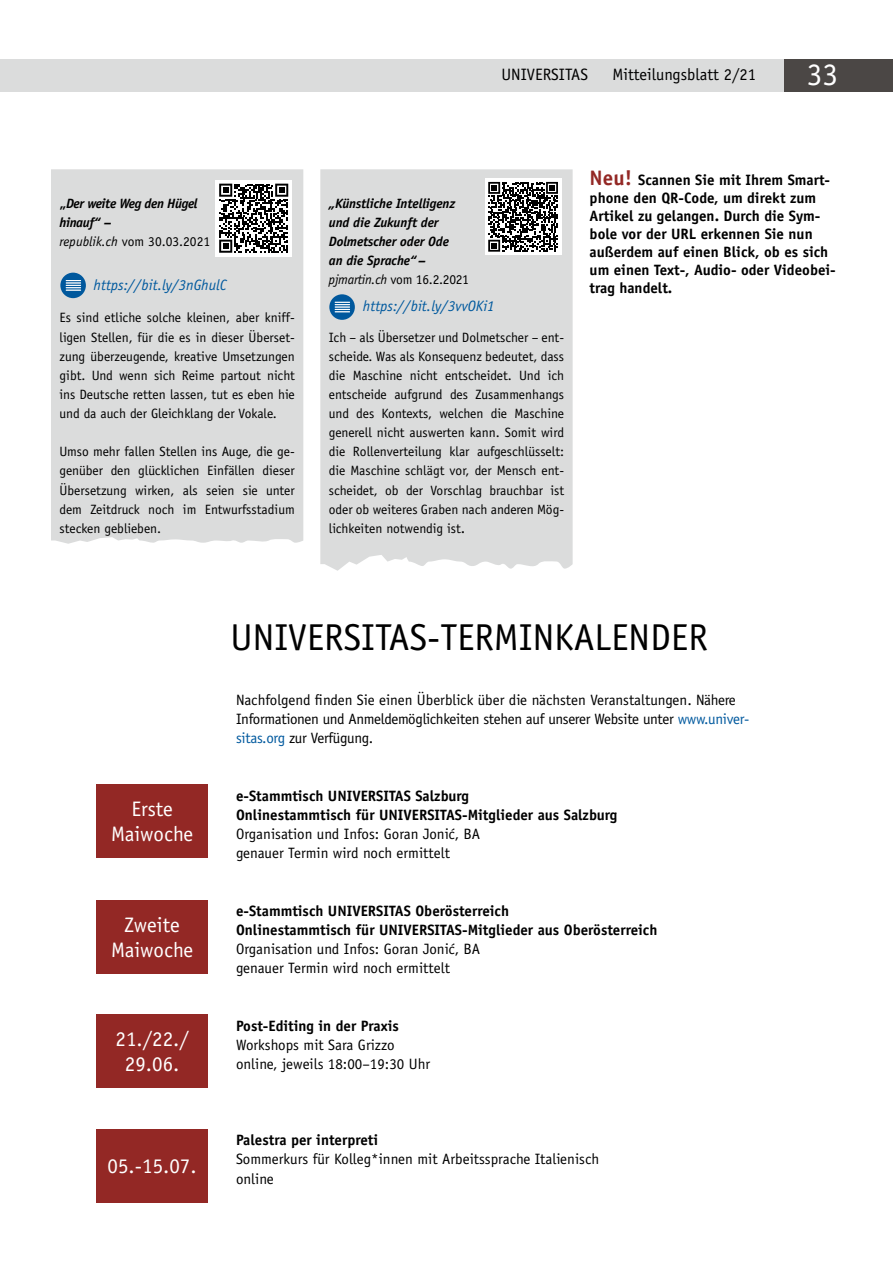
<style>
.page{position:relative;width:893px;height:1263px;background:#fff}
.page>*{position:absolute;margin:0;border:0;box-sizing:border-box;transform-origin:0 0}
.t1{font:37.5px "Officina Sans Std";color:#000}
.t2{font:31.5px "Officina Serif Std";color:#fff}
.t3{font:21px/25.2px "Officina Sans Std";color:#fff;text-align:center}
.t4{font:16.5px "Officina Sans Std";color:#000}
.t5{font:700 15px/18px "Officina Sans Std";color:#000}
.t6{font:15px/19.2px "Officina Sans Std";color:#000}
.t7{font:15px/19.2px "Officina Sans Std";letter-spacing:-.02em;color:#000}
.t8{font:italic 15px "Officina Sans Std";color:#00599e}
.t9{font:13.5px/19.2px "Officina Sans Std";color:#000;text-align:justify}
.t10{font:italic 700 13.5px/19.2px "Officina Sans Std";letter-spacing:-.01em;color:#000}
.t11{font:italic 700 13.5px/19.2px "Officina Sans Std";letter-spacing:-.03em;color:#000}
.s1{font-style:normal}
.s2{font-weight:400}
.s3{font-weight:400;font-style:normal}
.s4{font-size:15px}
.s5{font-size:21px;color:#932825}
.s6{color:#00599e}
</style>
<div class="page">
<div style="left:0;top:59px;width:893px;height:33px;background:#dbdcdc"></div>
<div style="left:784px;top:59px;width:109px;height:33px;background:#4b4745"></div>
<div style="left:96px;top:785px;width:112px;height:73px;background:#932825"></div>
<div style="left:96px;top:900px;width:112px;height:73px;background:#932825"></div>
<div style="left:96px;top:1014px;width:112px;height:73px;background:#932825"></div>
<div style="left:96px;top:1129px;width:112px;height:73px;background:#932825"></div>
<div style="left:51px;top:169px;width:252px;height:375px;background:#dbdcdc"></div>
<div style="left:320px;top:169px;width:253px;height:402px;background:#dbdcdc"></div>
<div style="left:215px;top:180px;width:77px;height:76px;background:#fff"></div>
<svg style="left:219px;top:184px;width:69px;height:69px"></svg>
<div style="left:485px;top:179px;width:76px;height:76px;background:#fff"></div>
<svg style="left:488px;top:182px;width:70px;height:70px"></svg>
<div style="left:60px;top:273px;width:26px;height:25px;background:#00589d;border-radius:50%"></div>
<svg style="left:66px;top:280px;width:15px;height:11px"></svg>
<svg style="left:329px;top:294px;width:26px;height:26px"></svg>
<svg style="left:335px;top:302px;width:15px;height:11px"></svg>
<p class="t4" style="left:501px;top:65px;width:88px">UNIVERSITAS</p>
<p class="t4" style="left:612px;top:65px;width:145px">Mitteilungsblatt 2/21</p>
<h2 class="t2" style="left:807px;top:56px;width:33px">33</h2>
<p class="t11" style="left:60px;top:193px;width:152px"><span class="s1">„</span>Der weite Weg den Hügel hinauf“ –<br><span class="s2">republik.ch</span> <span class="s3">vom 30.03.2021</span></p>
<p class="t8" style="left:94px;top:277px;width:134px">https://bit.ly/3nGhulC</p>
<p class="t9" style="left:60px;top:308px;width:237px">Es sind etliche solche kleinen, aber kniff&shy;ligen Stellen, für die es in dieser Überset&shy;zung überzeugende, kreative Umsetzungen gibt. Und wenn sich Reime partout nicht ins Deutsche retten lassen, tut es eben hie und da auch der Gleichklang der Vokale.</p>
<p class="t9" style="left:60px;top:442px;width:237px">Umso mehr fallen Stellen ins Auge, die ge&shy;genüber den glücklichen Einfällen dieser Übersetzung wirken, als seien sie unter dem Zeitdruck noch im Entwurfsstadium stecken geblieben.</p>
<p class="t10" style="left:329px;top:193px;width:142px">„Künstliche Intelligenz und die Zukunft der<br>Dolmetscher oder Ode<br>an die Sprache“– <span class="s2">pjmartin.ch</span> <span class="s3">vom 16.2.2021</span></p>
<p class="t8" style="left:363px;top:297px;width:133px">https://bit.ly/3vvOKi1</p>
<p class="t9" style="left:329px;top:327px;width:237px">Ich – als Übersetzer und Dolmetscher – ent&shy;scheide. Was als Konsequenz bedeutet, dass die Maschine nicht entscheidet. Und ich entscheide aufgrund des Zusammenhangs und des Kontexts, welchen die Maschine generell nicht auswerten kann. Somit wird die Rollenverteilung klar aufgeschlüsselt: die Maschine schlägt vor, der Mensch ent&shy;scheidet, ob der Vorschlag brauchbar ist oder ob weiteres Graben nach anderen Mög&shy;lichkeiten notwendig ist<span class="s4">.</span></p>
<p class="t5" style="left:590px;top:170px;width:248px"><span class="s5">Neu!</span> Scannen Sie mit Ihrem Smart&shy;phone den QR-Code, um direkt zum<br>Artikel zu gelangen. Durch die Sym&shy;bole vor der URL erkennen Sie nun außerdem auf einen Blick, ob es sich um einen Text-, Audio- oder Videobei&shy;trag handelt.</p>
<h1 class="t1" style="left:231px;top:615px;width:479px">UNIVERSITAS-TERMINKALENDER</h1>
<h3 class="t3" style="left:111px;top:796px;width:84px">Erste<br>Maiwoche</h3>
<h3 class="t3" style="left:111px;top:912px;width:84px">Zweite<br>Maiwoche</h3>
<h3 class="t3" style="left:116px;top:1026px;width:75px">21./22./<br>29.06.</h3>
<h3 class="t3" style="left:108px;top:1153px;width:91px">05.-15.07.</h3>
<p class="t7" style="left:236px;top:690px;width:515px">Nachfolgend finden Sie einen Überblick über die nächsten Veranstaltungen. Nähere<br>Informationen und Anmeldemöglichkeiten stehen auf unserer Website unter <span class="s6">www.univer&shy;sitas.org</span> zur Verfügung.</p>
<p class="t5" style="left:236px;top:786px;width:383px;line-height:19.2px">e-Stammtisch UNIVERSITAS Salzburg<br>Onlinestammtisch für UNIVERSITAS-Mitglieder aus Salzburg</p>
<p class="t6" style="left:236px;top:824px;width:246px">Organisation und Infos: Goran Jonic, BA genauer Termin wird noch ermittelt</p>
<p class="t6" style="left:451px;top:824px;width:6px">´</p>
<p class="t5" style="left:236px;top:901px;width:423px;line-height:19.2px">e-Stammtisch UNIVERSITAS Oberösterreich<br>Onlinestammtisch für UNIVERSITAS-Mitglieder aus Oberösterreich</p>
<p class="t6" style="left:236px;top:939px;width:246px">Organisation und Infos: Goran Jonic, BA genauer Termin wird noch ermittelt</p>
<p class="t6" style="left:451px;top:939px;width:6px">´</p>
<p class="t5" style="left:236px;top:1016px;width:164px">Post-Editing in der Praxis</p>
<p class="t6" style="left:236px;top:1035px;width:196px">Workshops mit Sara Grizzo online, jeweils 18:00–19:30 Uhr</p>
<p class="t5" style="left:236px;top:1131px;width:144px">Palestra per interpreti</p>
<p class="t6" style="left:236px;top:1150px;width:365px">Sommerkurs für Kolleg*innen mit Arbeitssprache Italienisch online</p>
</div>
